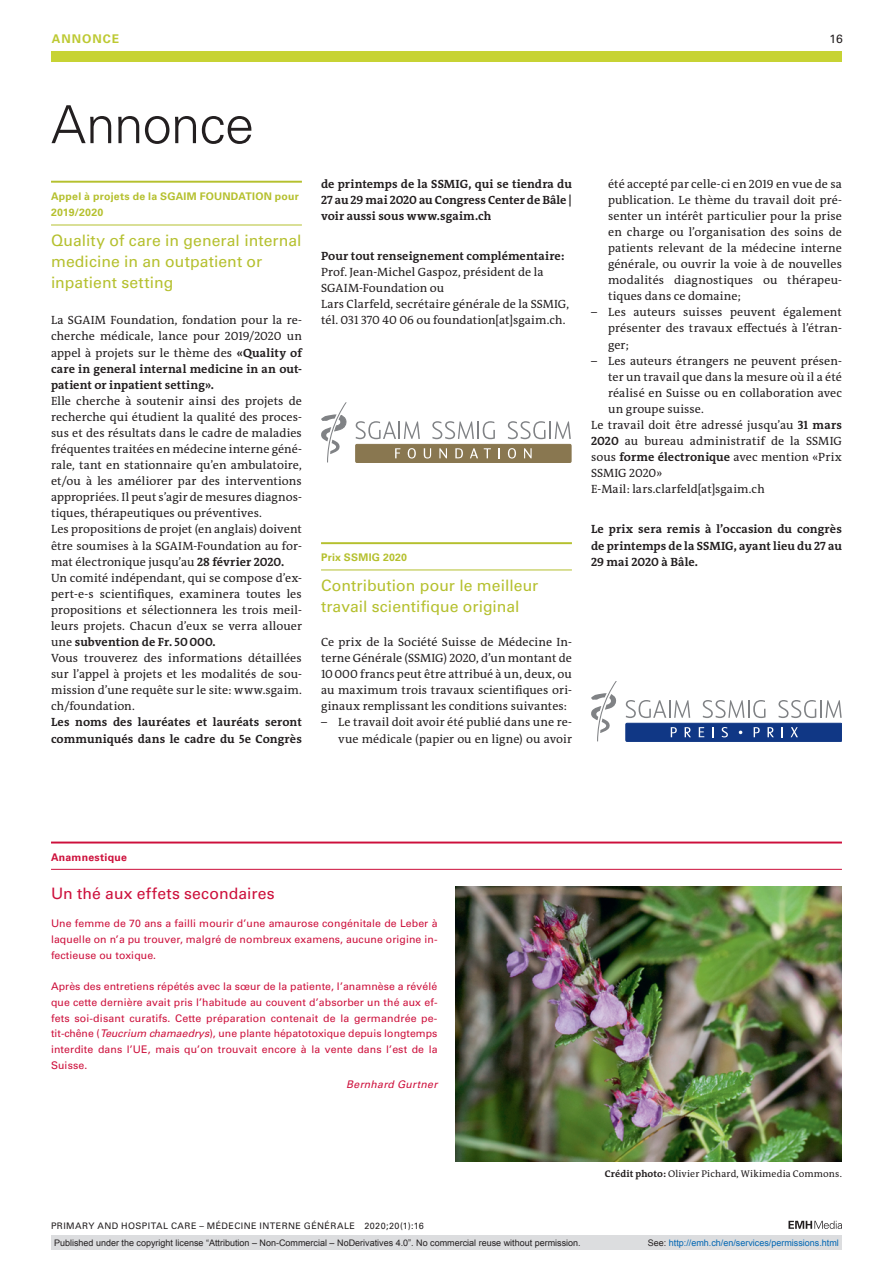
<style>
.page{position:relative;width:893px;height:1263px;background:#fff}
.page>*{position:absolute;margin:0;border:0;box-sizing:border-box;transform-origin:0 0}
.t1{font:300 52.5px "Univers LT Std";letter-spacing:-.015em;color:#231f20}
.t2{font:15.75px/21px "Univers LT Std";letter-spacing:.005em;color:#b5c02e}
.t3{font:15.75px "Univers LT Std";letter-spacing:.01em;color:#cd0f3b}
.t4{font:12px/16px "The Antiqua B W5 Plain";letter-spacing:.01em;color:#231f20;text-align:justify}
.t5{font:700 12px/16px "The Antiqua B W7";letter-spacing:.005em;color:#231f20}
.t6{font:12px "The Antiqua B W5 Plain";letter-spacing:-.01em;color:#231f20}
.t7{font:700 12px "Univers LT Std";letter-spacing:.085em;color:#bdc932}
.t8{font:12px "Univers LT Std";color:#231f20}
.t9{font:10.5px/15.8px "Univers LT Std";letter-spacing:.01em;color:#cd0f3b;text-align:justify}
.t10{font:700 10.5px/16.5px "Univers LT Std";letter-spacing:.025em;color:#b5c02e}
.t11{font:italic 10.5px "Univers LT Std";letter-spacing:.025em;color:#cd0f3b}
.t12{font:700 10.5px "Univers LT Std";letter-spacing:.025em;color:#cd0f3b}
.t13{font:9.75px "The Antiqua B W5 Plain";letter-spacing:.02em;color:#231f20}
.t14{font:9px "Arial";color:#231f20}
.t15{font:9px "Univers LT Std";letter-spacing:.05em;color:#231f20}
.t16{font:9px "Arial";color:#0166b3}
.s1{font-family:"The Antiqua B W7";font-weight:700}
.s2{font-family:"The Antiqua B W5 Plain";font-weight:400}
.s3{font-style:italic}
.s4{color:#231f20}
</style>
<div class="page">
<svg style="left:788px;top:1221px;width:54px;height:8px"></svg>
<hr style="left:51px;top:181px;width:251px;height:2px;background:#b5c02e">
<hr style="left:51px;top:225px;width:251px;height:1px;background:#b5c02e">
<hr style="left:321px;top:542px;width:251px;height:2px;background:#b5c02e">
<hr style="left:321px;top:570px;width:251px;height:1px;background:#b5c02e">
<div style="left:51px;top:51px;width:791px;height:11px;background:#c7d334"></div>
<hr style="left:51px;top:841px;width:791px;height:2px;background:#cd0f3b">
<hr style="left:51px;top:869px;width:791px;height:1px;background:#cd0f3b">
<img style="left:455px;top:887px;width:387px;height:274px">
<div style="left:356px;top:444px;width:215px;height:18px;background:#897750"></div>
<div style="left:355px;top:444px;width:216px;height:19px;border:1px solid #897750"></div>
<svg style="left:321px;top:402px;width:26px;height:60px"></svg>
<svg style="left:356px;top:421px;width:64px;height:18px"></svg>
<svg style="left:432px;top:421px;width:63px;height:18px"></svg>
<svg style="left:508px;top:421px;width:63px;height:18px"></svg>
<svg style="left:395px;top:448px;width:5px;height:10px"></svg>
<svg style="left:408px;top:448px;width:8px;height:10px"></svg>
<svg style="left:424px;top:448px;width:7px;height:10px"></svg>
<svg style="left:439px;top:448px;width:8px;height:10px"></svg>
<svg style="left:455px;top:448px;width:8px;height:10px"></svg>
<svg style="left:470px;top:448px;width:8px;height:10px"></svg>
<svg style="left:484px;top:448px;width:7px;height:10px"></svg>
<svg style="left:498px;top:448px;width:2px;height:10px"></svg>
<svg style="left:508px;top:448px;width:8px;height:10px"></svg>
<svg style="left:524px;top:448px;width:8px;height:10px"></svg>
<div style="left:626px;top:723px;width:216px;height:18px;background:#103785"></div>
<div style="left:625px;top:723px;width:217px;height:19px;border:1px solid #103785"></div>
<svg style="left:591px;top:681px;width:26px;height:60px"></svg>
<svg style="left:626px;top:700px;width:64px;height:18px"></svg>
<svg style="left:703px;top:700px;width:62px;height:18px"></svg>
<svg style="left:778px;top:700px;width:64px;height:18px"></svg>
<svg style="left:671px;top:727px;width:6px;height:10px"></svg>
<svg style="left:685px;top:727px;width:6px;height:10px"></svg>
<svg style="left:699px;top:727px;width:5px;height:10px"></svg>
<svg style="left:712px;top:727px;width:2px;height:10px"></svg>
<svg style="left:722px;top:727px;width:6px;height:10px"></svg>
<svg style="left:754px;top:727px;width:6px;height:10px"></svg>
<svg style="left:767px;top:727px;width:7px;height:10px"></svg>
<svg style="left:791px;top:727px;width:7px;height:10px"></svg>
<div style="left:51px;top:1235px;width:791px;height:15px;background:#dcdddf"></div>
<p class="t7" style="left:52px;top:31px;width:69px">ANNONCE</p>
<p class="t8" style="left:829px;top:31px;width:15px">16</p>
<h1 class="t1" style="left:51px;top:93px;width:205px">Annonce</h1>
<p class="t10" style="left:51px;top:188px;width:250px">Appel à projets de la SGAIM FOUNDATION pour<br>2019/2020</p>
<h2 class="t2" style="left:51px;top:230px;width:252px">Quality of care in general internal medicine in an outpatient or inpatient setting</h2>
<p class="t4" style="left:51px;top:312px;width:252px">La SGAIM Foundation, fondation pour la re&shy;cherche médicale, lance pour 2019/2020 un appel à projets sur le thème des <span class="s1">«Quality of</span></p>
<p class="t5" style="left:51px;top:361px;width:252px">care in general internal medicine in an out&shy;patient or inpatient setting».</p>
<p class="t4" style="left:51px;top:393px;width:252px;text-align:left">Elle cherche à soutenir ainsi des projets de recherche qui étudient la qualité des proces&shy;sus et des résultats dans le cadre de maladies fréquentes traitées en médecine interne géné&shy;rale, tant en stationnaire qu’en ambulatoire, et/ou à les améliorer par des interventions appropriées. Il peut s’agir de mesures diagnos&shy;tiques, thérapeutiques ou préventives.<br>Les propositions de projet (en anglais) doivent être soumises à la SGAIM-Foundation au for&shy;mat électronique jusqu’au <span class="s1">28 février 2020.<br></span>Un comité indépendant, qui se compose d’ex&shy;pert-e-s scientifiques, examinera toutes les propositions et sélectionnera les trois meil&shy;leurs projets. Chacun d’eux se verra allouer</p>
<p class="t5" style="left:51px;top:634px;width:166px"><span class="s2">une</span> subvention de Fr. 50000.</p>
<p class="t4" style="left:51px;top:650px;width:252px">Vous trouverez des informations détaillées sur l’appel à projets et les modalités de sou&shy;mission d’une requête sur le site: www.sgaim. ch/foundation.</p>
<p class="t5" style="left:51px;top:714px;width:252px">Les noms des lauréates et lauréats seront communiqués dans le cadre du 5e Congrès</p>
<p class="t5" style="left:321px;top:176px;width:252px;text-align:justify">de printemps de la SSMIG, qui se tiendra du 27 au 29 mai 2020 au Congress Center de Bâle | voir aussi sous www.sgaim.ch</p>
<p class="t5" style="left:321px;top:248px;width:245px">Pour tout renseignement complémentaire:</p>
<p class="t4" style="left:321px;top:264px;width:250px;text-align:left">Prof. Jean-Michel Gaspoz, président de la SGAIM-Foundation ou<br>Lars Clarfeld, secrétaire générale de la SSMIG, tél. 031 370 40 06 ou foundation[at]sgaim.ch.</p>
<p class="t10" style="left:321px;top:549px;width:88px">Prix SSMIG 2020</p>
<h2 class="t2" style="left:321px;top:575px;width:219px">Contribution pour le meilleur travail scientifique original</h2>
<p class="t4" style="left:321px;top:634px;width:252px">Ce prix de la Société Suisse de Médecine In&shy;terne Générale (SSMIG) 2020, d’un montant de 10000 francs peut être attribué à un, deux, ou au maximum trois travaux scientifiques ori&shy;ginaux remplissant les conditions suivantes:</p>
<p class="t4" style="left:321px;top:714px;width:252px;text-align:right">– Le travail doit avoir été publié dans une re&shy;vue médicale (papier ou en ligne) ou avoir</p>
<p class="t4" style="left:608px;top:176px;width:235px">été accepté par celle-ci en 2019 en vue de sa publication. Le thème du travail doit pré&shy;senter un intérêt particulier pour la prise en charge ou l’organisation des soins de patients relevant de la médecine interne générale, ou ouvrir la voie à de nouvelles modalités diagnostiques ou thérapeu&shy;tiques dans ce domaine;</p>
<p class="t4" style="left:608px;top:304px;width:235px;text-indent:-17px">– Les auteurs suisses peuvent également présenter des travaux effectués à l’étran&shy;ger;</p>
<p class="t4" style="left:591px;top:353px;width:252px">– Les auteurs étrangers ne peuvent présen-</p>
<p class="t4" style="left:608px;top:369px;width:235px">ter un travail que dans la mesure où il a été</p>
<p class="t4" style="left:608px;top:385px;width:235px">réalisé en Suisse ou en collaboration avec</p>
<p class="t4" style="left:608px;top:401px;width:97px">un groupe suisse.</p>
<p class="t4" style="left:591px;top:417px;width:252px">Le travail doit être adressé jusqu’au <span class="s1">31 mars</span></p>
<p class="t4" style="left:591px;top:433px;width:252px"><span class="s1">2020</span> au bureau administratif de la SSMIG</p>
<p class="t4" style="left:591px;top:449px;width:252px">sous <span class="s1">forme électronique</span> avec mention «Prix</p>
<p class="t6" style="left:591px;top:465px;width:73px">SSMIG 2020»</p>
<p class="t4" style="left:591px;top:481px;width:175px">E-Mail: lars.clarfeld[at]sgaim.ch</p>
<p class="t5" style="left:591px;top:521px;width:252px;text-align:justify">Le prix sera remis à l’occasion du congrès de printemps de la SSMIG, ayant lieu du 27 au 29 mai 2020 à Bâle.</p>
<p class="t12" style="left:51px;top:851px;width:77px">Anamnestique</p>
<h2 class="t3" style="left:51px;top:884px;width:225px">Un thé aux effets secondaires</h2>
<p class="t9" style="left:51px;top:915px;width:388px">Une femme de 70 ans a failli mourir d’une amaurose congénitale de Leber à laquelle on n’a pu trouver, malgré de nombreux examens, aucune origine in&shy;fectieuse ou toxique.</p>
<p class="t9" style="left:51px;top:978px;width:388px">Après des entretiens répétés avec la sœur de la patiente, l’anamnèse a révélé que cette dernière avait pris l’habitude au couvent d’absorber un thé aux ef&shy;fets soi-disant curatifs. Cette préparation contenait de la germandrée pe&shy;tit-chêne (<span class="s3">Teucrium chamaedrys</span>), une plante hépatotoxique depuis longtemps interdite dans l’UE, mais qu’on trouvait encore à la vente dans l’est de la Suisse.</p>
<p class="t11" style="left:346px;top:1078px;width:93px">Bernhard Gurtner</p>
<p class="t13" style="left:605px;top:1167px;width:239px"><span class="s1">Crédit photo:</span> Olivier Pichard, Wikimedia Commons.</p>
<p class="t15" style="left:51px;top:1220px;width:374px">PRIMARY AND HOSPITAL CARE – MÉDECINE INTERNE GÉNÉRALE 2020;20(1):16</p>
<p class="t14" style="left:54px;top:1237px;width:528px">Published under the copyright license “Attribution – Non-Commercial – NoDerivatives 4.0”. No commercial reuse without permission.</p>
<p class="t16" style="left:648px;top:1237px;width:193px"><span class="s4">See:</span> http://emh.ch/en/services/permissions.html</p>
</div>
